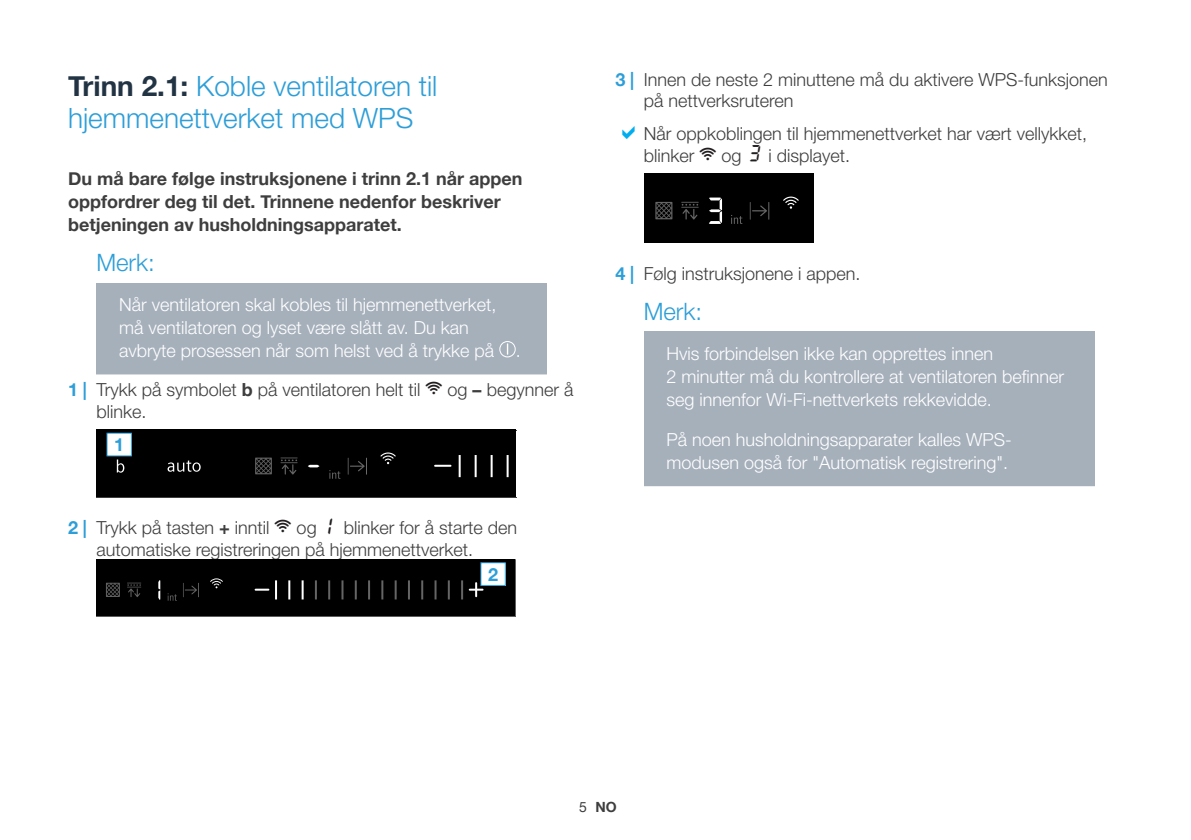
<style>
.page{position:relative;width:1191px;height:840px;background:#fff}
.page>*{position:absolute;margin:0;border:0;box-sizing:border-box;transform-origin:0 0}
.t1{font:300 28px/32px "Helvetica Neue";color:#2d9ed8}
.t2{font:300 24px "Helvetica Neue";color:#2d9ed8}
.t3{font:300 18px/23px "Helvetica Neue";color:#fff}
.t4{font:300 18px/21.6px "Helvetica Neue";color:#3e3e3f}
.t5{font:700 18px/23px "Helvetica Neue";color:#3e3e3f}
.t6{font:700 18px "Helvetica Neue";color:#2d9ed8}
.t7{font:700 14px "Helvetica Neue";color:#3e3e3f}
.s1{font-weight:700;color:#223444}
.s2{font-weight:700;color:#2d9ed8}
.s3{font-weight:700}
.s4{font-family:"BSH Symb All";font-weight:400;font-size:19.8px;color:#231f20}
.s5{font-family:"BSH Symb All";font-weight:400;font-size:17.8px;color:#231f20}
.s6{font-weight:400}
</style>
<div class="page">
<div style="left:96px;top:283px;width:451px;height:97px;background:#a6b0bb"></div>
<div style="left:45px;top:374px;width:547px;height:10px;background:#fff"></div>
<svg style="left:499px;top:341px;width:17px;height:16px"></svg>
<div style="left:96px;top:430px;width:420px;height:67px;background:#000001"></div>
<div style="left:107px;top:433px;width:24px;height:22px;background:#fff"></div>
<div style="left:96px;top:559px;width:419px;height:56px;background:#000001"></div>
<div style="left:481px;top:562px;width:24px;height:23px;background:#fff"></div>
<div style="left:480px;top:562px;width:26px;height:23px;border:1px solid #2d9ed8"></div>
<div style="left:643px;top:331px;width:451px;height:97px;background:#a6b0bb"></div>
<div style="left:643px;top:417px;width:451px;height:74px;background:#a6b0bb"></div>
<div style="left:592px;top:486px;width:548px;height:10px;background:#fff"></div>
<div style="left:643px;top:173px;width:170px;height:70px;background:#000001"></div>
<svg style="left:709px;top:197px;width:13px;height:27px"></svg>
<svg style="left:731px;top:215px;width:11px;height:9px"></svg>
<svg style="left:655px;top:202px;width:17px;height:17px"></svg>
<svg style="left:681px;top:202px;width:17px;height:17px"></svg>
<svg style="left:750px;top:202px;width:19px;height:17px"></svg>
<svg style="left:783px;top:196px;width:15px;height:13px"></svg>
<h1 class="t1" style="left:68px;top:68px;width:371px"><span class="s1">Trinn 2.1:</span> Koble ventilatoren til hjemmenettverket med WPS</h1>
<p class="t5" style="left:68px;top:168px;width:456px">Du må bare følge instruksjonene i trinn 2.1 når appen oppfordrer deg til det. Trinnene nedenfor beskriver betjeningen av husholdningsapparatet.</p>
<h2 class="t2" style="left:96px;top:243px;width:60px">Merk:</h2>
<p class="t3" style="left:119px;top:292px;width:403px">Når ventilatoren skal kobles til hjemmenettverket, må ventilatoren og lyset være slått av. Du kan avbryte prosessen når som helst ved å trykke på .</p>
<p class="t4" style="left:96px;top:377px;width:478px;text-indent:-28px"><span class="s2">1 |</span> Trykk på symbolet <span class="s3">b</span> på ventilatoren helt til <sup>D</sup> og <span class="s3">–</span> begynner å blinke.</p>
<p class="t6" style="left:114px;top:430px;width:12px">1</p>
<p class="t4" style="left:96px;top:515px;width:422px;text-indent:-28px"><span class="s2">2 |</span> Trykk på tasten <span class="s3">+</span> inntil <sup>D</sup> og <span class="s4">‚</span> blinker for å starte den automatiske registreringen på hjemmenettverket.</p>
<p class="t6" style="left:488px;top:559px;width:12px">2</p>
<p class="t4" style="left:643px;top:67px;width:466px;text-indent:-28px"><span class="s2">3 |</span> Innen de neste 2 minuttene må du aktivere WPS-funksjonen på nettverksruteren</p>
<p class="t4" style="left:643px;top:121px;width:445px">Når oppkoblingen til hjemmenettverket har vært vellykket, blinker <sup>D</sup> og <span class="s5">„</span> i displayet.</p>
<p class="t4" style="left:615px;top:261px;width:247px"><span class="s2">4 |</span> Følg instruksjonene i appen.</p>
<h2 class="t2" style="left:643px;top:292px;width:60px">Merk:</h2>
<p class="t3" style="left:666px;top:340px;width:399px">Hvis forbindelsen ikke kan opprettes innen<br>2 minutter må du kontrollere at ventilatoren befinner seg innenfor Wi-Fi-nettverkets rekkevidde.</p>
<p class="t3" style="left:666px;top:426px;width:347px">På noen husholdningsapparater kalles WPS&shy;modusen også for "Automatisk registrering".</p>
<p class="t7" style="left:579px;top:795px;width:39px"><span class="s6">5</span> NO</p>
</div>
